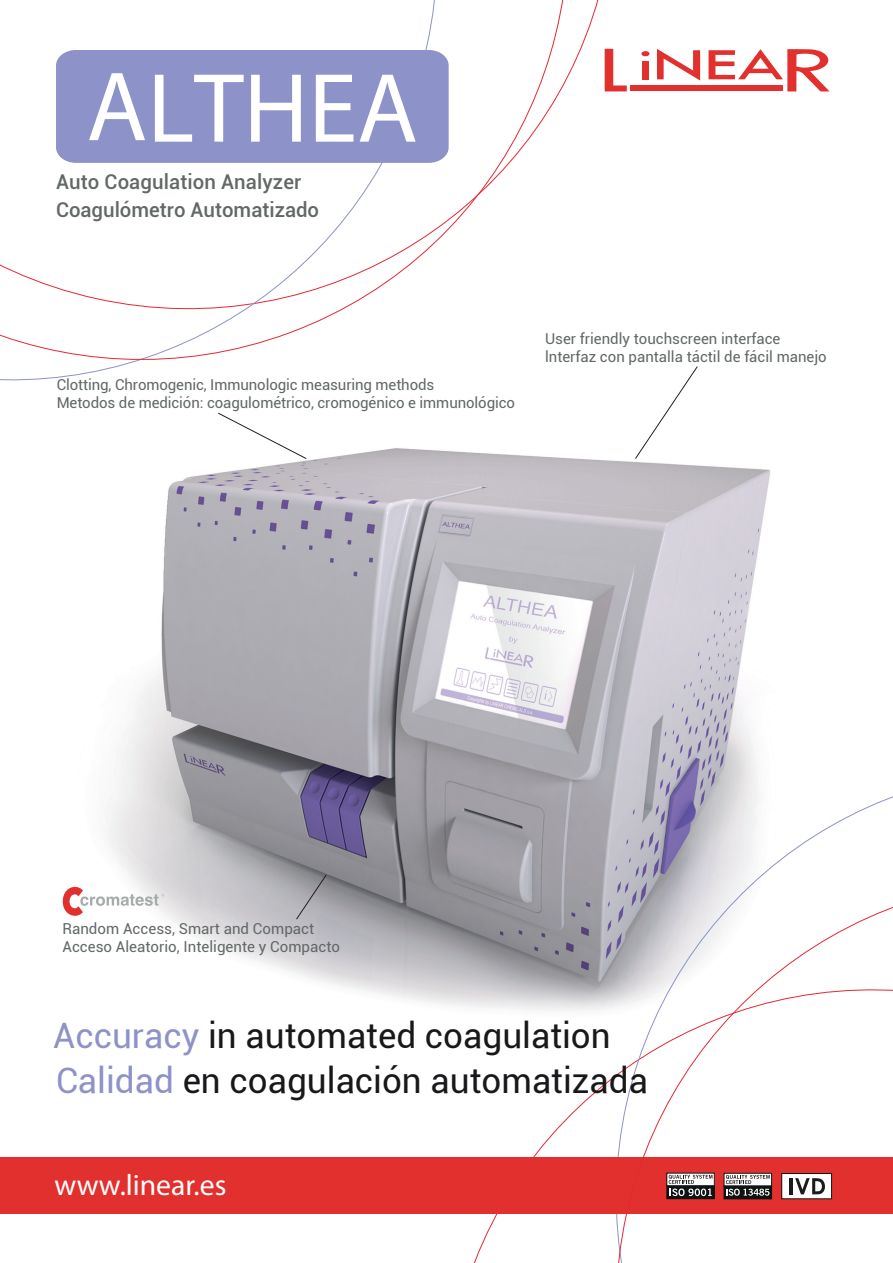
<style>
.page{position:relative;width:893px;height:1263px;background:#fff}
.page>*{position:absolute;margin:0;border:0;box-sizing:border-box;transform-origin:0 0}
.t1{font:34.95px "Roboto";color:#18171a}
.t2{font:29.7px "Myriad Pro";color:#fff}
.t3{font:500 20.4px/27.5px "Roboto";color:#626767}
.t4{font:15.15px/18.1px "Roboto";color:#626767}
.t5{font:15px/18px "Roboto";letter-spacing:-.005em;color:#626767}
.s1{color:#8e92c8}
</style>
<div class="page">
<img style="left:74px;top:448px;width:697px;height:550px">
<svg style="left:405px;top:949px;width:170px;height:314px"></svg>
<svg style="left:575px;top:729px;width:318px;height:110px"></svg>
<div style="left:0;top:1157px;width:893px;height:57px;background:#e1302d"></div>
<svg style="left:575px;top:839px;width:318px;height:424px"></svg>
<svg style="left:0;top:0;width:623px;height:413px"></svg>
<div style="left:782px;top:1174px;width:49px;height:25px;background:#fff"></div>
<div style="left:781px;top:1173px;width:51px;height:26px;border:1px solid #0f1314"></div>
<hr style="left:789px;top:1178px;width:3px;height:16px;background:#1b1b1a">
<svg style="left:795px;top:1178px;width:30px;height:16px"></svg>
<svg style="left:668px;top:1175px;width:45px;height:9px"></svg>
<div style="left:667px;top:1186px;width:47px;height:13px;background:#0f1314"></div>
<div style="left:666px;top:1186px;width:49px;height:13px;border:1px solid #0f1314"></div>
<svg style="left:669px;top:1175px;width:43px;height:21px"></svg>
<div style="left:724px;top:1173px;width:48px;height:13px;border:1px solid #0f1314"></div>
<div style="left:724px;top:1186px;width:47px;height:13px;background:#0f1314"></div>
<svg style="left:726px;top:1175px;width:44px;height:21px"></svg>
<svg style="left:218px;top:413px;width:89px;height:46px"></svg>
<svg style="left:296px;top:874px;width:31px;height:46px"></svg>
<svg style="left:63px;top:887px;width:101px;height:29px"></svg>
<svg style="left:635px;top:366px;width:63px;height:93px"></svg>
<svg style="left:56px;top:50px;width:393px;height:113px;background:#9fa3d0"></svg>
<svg style="left:657px;top:49px;width:43px;height:32px"></svg>
<div style="left:642px;top:61px;width:6px;height:18px;background:#e1302d"></div>
<svg style="left:641px;top:51px;width:8px;height:5px"></svg>
<svg style="left:605px;top:49px;width:22px;height:42px"></svg>
<div style="left:631px;top:86px;width:152px;height:5px;background:#e1302d"></div>
<svg style="left:708px;top:49px;width:121px;height:42px"></svg>
<h3 class="t3" style="left:56px;top:168px;width:265px">Auto Coagulation Analyzer<br>Coagulómetro Automatizado</h3>
<p class="t5" style="left:57px;top:375px;width:460px">Clotting, Chromogenic, Immunologic measuring methods<br>Metodos de medición: coagulométrico, cromogénico e immunológico</p>
<p class="t5" style="left:545px;top:329px;width:283px">User friendly touchscreen interface lnterfaz con pantalla táctil de fácil manejo</p>
<p class="t4" style="left:62px;top:919px;width:279px">Random Access, Smart and Compact<br>Acceso Aleatorio, Inteligente y Compacto</p>
<h1 class="t1" style="left:53px;top:1011px;width:559px"><span class="s1">Accuracy</span> in automated coagulation</h1>
<h1 class="t1" style="left:56px;top:1056px;width:593px"><span class="s1">Calidad</span> en coagulación automatizada</h1>
<h2 class="t2" style="left:55px;top:1167px;width:173px">www.linear.es</h2>
</div>
